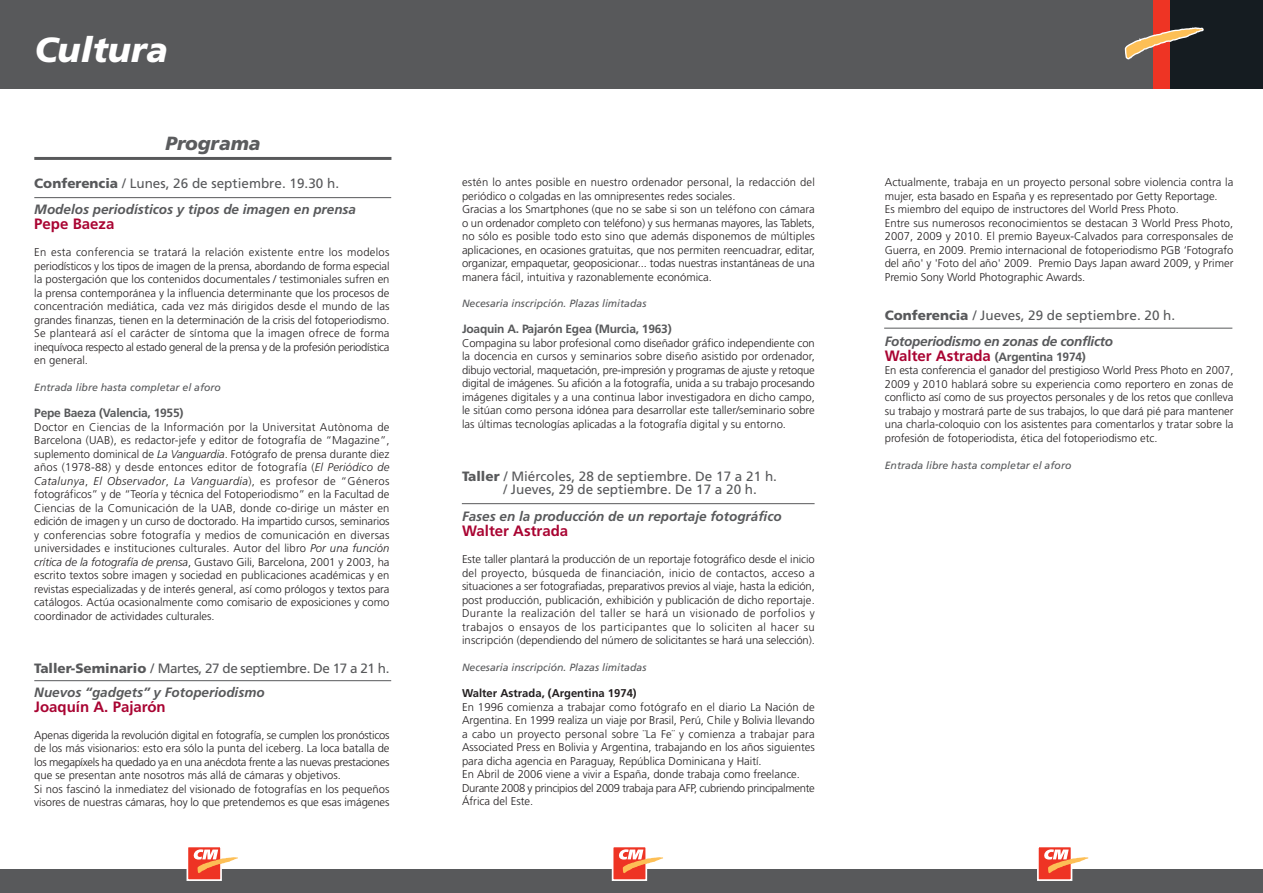
<style>
.page{position:relative;width:1263px;height:893px;background:#fff}
.page>*{position:absolute;margin:0;border:0;box-sizing:border-box;transform-origin:0 0}
.t1{font:italic 900 34.8px "Frutiger";color:#fff}
.t2{font:italic 900 19.05px "Frutiger";color:#5b5c5e}
.t3{font:700 15px "Frutiger LT Std";color:#a90432}
.t4{font:italic 700 13.5px/26.7px "Frutiger";color:#58595b}
.t5{font:13.5px/24.2px "Frutiger";letter-spacing:-.035em;color:#58595b}
.t6{font:13.5px/13.2px "Frutiger";color:#58595b}
.t7{font:italic 700 13.5px/26.4px "Frutiger";letter-spacing:-.02em;color:#58595b}
.t8{font:700 12px "Frutiger";letter-spacing:-.02em;color:#58595b}
.t9{font:300 11.25px/13.5px "Frutiger";color:#231f20;text-align:justify}
.t10{font:700 11.25px "Frutiger";color:#231f20}
.t11{font:italic 10.5px "Frutiger";color:#58595b}
.s1{font-weight:900;font-style:normal}
.s2{font-weight:400;font-style:normal}
.s3{font-style:italic}
.s4{font-weight:900}
.s5{font-weight:700;font-style:italic}
.s6{font-family:"Frutiger LT Std";font-size:15px;color:#a90432}
</style>
<div class="page">
<div style="left:0;top:869px;width:1263px;height:24px;background:#58595b"></div>
<div style="left:187px;top:846px;width:35px;height:35px;background:#ee3424;border:2px solid #fff"></div>
<svg style="left:193px;top:849px;width:45px;height:24px"></svg>
<div style="left:612px;top:846px;width:35px;height:35px;background:#ee3424;border:2px solid #fff"></div>
<svg style="left:619px;top:849px;width:44px;height:24px"></svg>
<div style="left:1152px;top:0;width:18px;height:89px;background:#ee3424"></div>
<div style="left:0;top:0;width:1153px;height:89px;background:#58595b"></div>
<div style="left:1170px;top:0;width:93px;height:89px;background:#151c21"></div>
<svg style="left:1124px;top:27px;width:80px;height:33px"></svg>
<hr style="left:34px;top:157px;width:357px;height:3px;background:#58595b">
<div style="left:1037px;top:846px;width:35px;height:35px;background:#ee3424;border:2px solid #fff"></div>
<svg style="left:1044px;top:849px;width:44px;height:24px"></svg>
<hr style="left:34px;top:197px;width:357px;height:1px;background:#58595b">
<hr style="left:34px;top:680px;width:357px;height:1px;background:#58595b">
<hr style="left:462px;top:503px;width:352px;height:1px;background:#58595b">
<hr style="left:884px;top:328px;width:348px;height:1px;background:#58595b">
<h1 class="t1" style="left:34px;top:36px;width:135px">Cultura</h1>
<h2 class="t2" style="left:165px;top:135px;width:96px">Programa</h2>
<p class="t4" style="left:34px;top:171px;width:323px"><span class="s1">Conferencia</span> <span class="s2">/ Lunes, 26 de septiembre. 19.30 h.<br></span>Modelos periodísticos y tipos de imagen en prensa</p>
<h3 class="t3" style="left:34px;top:217px;width:82px">Pepe Baeza</h3>
<p class="t9" style="left:34px;top:247px;width:357px">En esta conferencia se tratará la relación existente entre los modelos periodísticos y los tipos de imagen de la prensa, abordando de forma especial la postergación que los contenidos documentales / testimoniales sufren en la prensa contemporánea y la influencia determinante que los procesos de concentración mediática, cada vez más dirigidos desde el mundo de las grandes finanzas, tienen en la determinación de la crisis del fotoperiodismo.<br>Se planteará así el carácter de síntoma que la imagen ofrece de forma inequívoca respecto al estado general de la prensa y de la profesión periodística en general.</p>
<p class="t11" style="left:34px;top:383px;width:188px">Entrada libre hasta completar el aforo</p>
<p class="t8" style="left:34px;top:408px;width:151px">Pepe Baeza (Valencia, 1955)</p>
<p class="t9" style="left:34px;top:421px;width:357px">Doctor en Ciencias de la Información por la Universitat Autònoma de Barcelona (UAB), es redactor-jefe y editor de fotografía de “Magazine”, suplemento dominical de <span class="s3">La Vanguardia</span>. Fotógrafo de prensa durante diez años (1978-88) y desde entonces editor de fotografía (<span class="s3">El Periódico de Catalunya</span>, <span class="s3">El Observador</span>, <span class="s3">La Vanguardia</span>), es profesor de “Géneros fotográficos” y de “Teoría y técnica del Fotoperiodismo” en la Facultad de Ciencias de la Comunicación de la UAB, donde co-dirige un máster en edición de imagen y un curso de doctorado. Ha impartido cursos, seminarios y conferencias sobre fotografía y medios de comunicación en diversas universidades e instituciones culturales. Autor del libro <span class="s3">Por una función crítica de la fotografía de prensa</span>, Gustavo Gili, Barcelona, 2001 y 2003, ha escrito textos sobre imagen y sociedad en publicaciones académicas y en revistas especializadas y de interés general, así como prólogos y textos para catálogos. Actúa ocasionalmente como comisario de exposiciones y como coordinador de actividades culturales.</p>
<p class="t5" style="left:34px;top:657px;width:357px"><span class="s4">Taller-Seminario</span> / Martes, 27 de septiembre. De 17 a 21 h.<br><span class="s5">Nuevos “gadgets” y Fotoperiodismo</span></p>
<h3 class="t3" style="left:34px;top:699px;width:133px">Joaquín A. Pajarón</h3>
<p class="t9" style="left:34px;top:729px;width:357px;text-align:left">Apenas digerida la revolución digital en fotografía, se cumplen los pronósticos de los más visionarios: esto era sólo la punta del iceberg. La loca batalla de los megapíxels ha quedado ya en una anécdota frente a las nuevas prestaciones que se presentan ante nosotros más allá de cámaras y objetivos.<br>Si nos fascinó la inmediatez del visionado de fotografías en los pequeños visores de nuestras cámaras, hoy lo que pretendemos es que esas imágenes</p>
<p class="t9" style="left:462px;top:176px;width:354px;text-align:left">estén lo antes posible en nuestro ordenador personal, la redacción del periódico o colgadas en las omnipresentes redes sociales.<br>Gracias a los Smartphones (que no se sabe si son un teléfono con cámara o un ordenador completo con teléfono) y sus hermanas mayores, las Tablets, no sólo es posible todo esto sino que además disponemos de múltiples aplicaciones, en ocasiones gratuitas, que nos permiten reencuadrar, editar, organizar, empaquetar, geoposicionar... todas nuestras instantáneas de una manera fácil, intuitiva y razonablemente económica.</p>
<p class="t11" style="left:462px;top:299px;width:186px">Necesaria inscripción. Plazas limitadas</p>
<p class="t8" style="left:462px;top:324px;width:211px">Joaquin A. Pajarón Egea (Murcia, 1963)</p>
<p class="t9" style="left:462px;top:337px;width:354px">Compagina su labor profesional como diseñador gráfico independiente con la docencia en cursos y seminarios sobre diseño asistido por ordenador, dibujo vectorial, maquetación, pre-impresión y programas de ajuste y retoque digital de imágenes. Su afición a la fotografía, unida a su trabajo procesando imágenes digitales y a una continua labor investigadora en dicho campo, le sitúan como persona idónea para desarrollar este taller/seminario sobre las últimas tecnologías aplicadas a la fotografía digital y su entorno.</p>
<p class="t6" style="left:503px;top:471px;width:275px;text-indent:-41px"><span class="s4">Taller</span> / Miércoles, 28 de septiembre. De 17 a 21 h. / Jueves, 29 de septiembre. De 17 a 20 h.</p>
<p class="t4" style="left:462px;top:504px;width:321px">Fases en la producción de un reportaje fotográfico</p>
<h3 class="t3" style="left:462px;top:524px;width:108px">Walter Astrada</h3>
<p class="t9" style="left:462px;top:553px;width:354px">Este taller plantará la producción de un reportaje fotográfico desde el inicio del proyecto, búsqueda de financiación, inicio de contactos, acceso a situaciones a ser fotografiadas, preparativos previos al viaje, hasta la edición, post producción, publicación, exhibición y publicación de dicho reportaje.<br>Durante la realización del taller se hará un visionado de porfolios y trabajos o ensayos de los participantes que lo soliciten al hacer su inscripción (dependiendo del número de solicitantes se hará una selección).</p>
<p class="t11" style="left:462px;top:663px;width:186px">Necesaria inscripción. Plazas limitadas</p>
<p class="t10" style="left:462px;top:688px;width:176px">Walter Astrada, (Argentina 1974)</p>
<p class="t9" style="left:462px;top:701px;width:354px;text-align:left">En 1996 comienza a trabajar como fotógrafo en el diario La Nación de Argentina. En 1999 realiza un viaje por Brasil, Perú, Chile y Bolivia llevando a cabo un proyecto personal sobre ¨La Fe¨ y comienza a trabajar para Associated Press en Bolivia y Argentina, trabajando en los años siguientes para dicha agencia en Paraguay, República Dominicana y Haití.<br>En Abril de 2006 viene a vivir a España, donde trabaja como freelance.<br>Durante 2008 y principios del 2009 trabaja para AFP, cubriendo principalmente África del Este.</p>
<p class="t9" style="left:885px;top:176px;width:350px;text-align:left">Actualmente, trabaja en un proyecto personal sobre violencia contra la mujer, esta basado en España y es representado por Getty Reportage.<br>Es miembro del equipo de instructores del World Press Photo.<br>Entre sus numerosos reconocimientos se destacan 3 World Press Photo, 2007, 2009 y 2010. El premio Bayeux-Calvados para corresponsales de Guerra, en 2009. Premio internacional de fotoperiodismo PGB ‘Fotografo del año' y 'Foto del año' 2009. Premio Days Japan award 2009, y Primer Premio Sony World Photographic Awards.</p>
<p class="t7" style="left:885px;top:303px;width:292px"><span class="s1">Conferencia</span> <span class="s2">/ Jueves, 29 de septiembre. 20 h.<br></span>Fotoperiodismo en zonas de conflicto</p>
<p class="t8" style="left:885px;top:352px;width:203px"><span class="s6">Walter Astrada</span> (Argentina 1974)</p>
<p class="t9" style="left:885px;top:365px;width:350px">En esta conferencia el ganador del prestigioso World Press Photo en 2007, 2009 y 2010 hablará sobre su experiencia como reportero en zonas de conflicto así como de sus proyectos personales y de los retos que conlleva su trabajo y mostrará parte de sus trabajos, lo que dará pié para mantener una charla-coloquio con los asistentes para comentarlos y tratar sobre la profesión de fotoperiodista, ética del fotoperiodismo etc.</p>
<p class="t11" style="left:885px;top:461px;width:188px">Entrada libre hasta completar el aforo</p>
</div>
